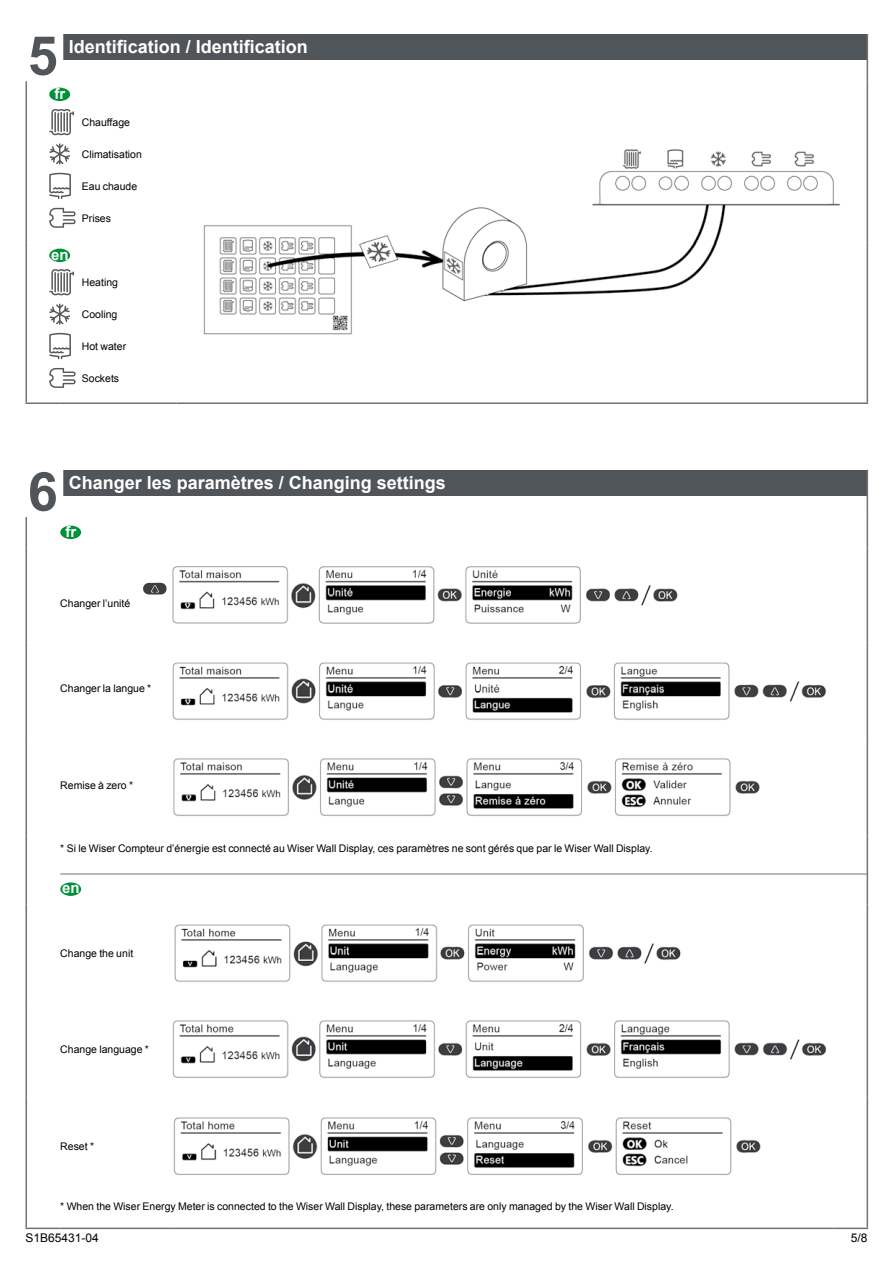
<style>
.page{position:relative;width:893px;height:1263px;background:#fff}
.page>*{position:absolute;margin:0;border:0;box-sizing:border-box;transform-origin:0 0}
.t1{font:700 54px "Arial";color:#505559}
.t2{font:700 18px "Arial";color:#fff}
.t3{font:700 15px "Arial";color:#fff}
.t4{font:12px "Arial";color:#000}
.t5{font:10.5px "Arial";color:#000}
</style>
<div class="page">
<div style="left:60px;top:34px;width:807px;height:26px;background:#505559"></div>
<hr style="left:26px;top:81px;width:1px;height:161px;background:#707172">
<hr style="left:26px;top:242px;width:1px;height:160px;background:#707172">
<hr style="left:176px;top:402px;width:692px;height:2px;background:#707172">
<svg style="left:867px;top:34px;width:1px;height:47px"></svg>
<hr style="left:867px;top:81px;width:1px;height:161px;background:#707172">
<hr style="left:867px;top:242px;width:1px;height:160px;background:#707172">
<hr style="left:26px;top:402px;width:34px;height:2px;background:#707172">
<hr style="left:60px;top:402px;width:116px;height:2px;background:#707172">
<svg style="left:60px;top:34px;width:4px;height:26px"></svg>
<div style="left:49px;top:88px;width:21px;height:13px;background:#009037;border-radius:50%"></div>
<svg style="left:49px;top:109px;width:25px;height:26px"></svg>
<svg style="left:49px;top:143px;width:21px;height:22px"></svg>
<svg style="left:49px;top:173px;width:22px;height:26px"></svg>
<svg style="left:49px;top:208px;width:27px;height:20px"></svg>
<img style="left:203px;top:149px;width:637px;height:186px">
<div style="left:49px;top:249px;width:21px;height:13px;background:#009037;border-radius:50%"></div>
<svg style="left:49px;top:269px;width:25px;height:26px"></svg>
<svg style="left:49px;top:304px;width:21px;height:21px"></svg>
<svg style="left:49px;top:333px;width:22px;height:26px"></svg>
<svg style="left:49px;top:368px;width:27px;height:20px"></svg>
<div style="left:60px;top:470px;width:807px;height:25px;background:#505559"></div>
<hr style="left:26px;top:517px;width:1px;height:30px;background:#707172">
<hr style="left:26px;top:547px;width:1px;height:95px;background:#707172">
<hr style="left:26px;top:642px;width:1px;height:97px;background:#707172">
<hr style="left:26px;top:739px;width:1px;height:96px;background:#707172">
<hr style="left:26px;top:835px;width:1px;height:39px;background:#707172">
<hr style="left:26px;top:874px;width:1px;height:30px;background:#707172">
<hr style="left:26px;top:904px;width:1px;height:97px;background:#707172">
<hr style="left:26px;top:1001px;width:1px;height:96px;background:#707172">
<hr style="left:26px;top:1097px;width:1px;height:97px;background:#707172">
<hr style="left:26px;top:1194px;width:1px;height:33px;background:#707172">
<svg style="left:867px;top:470px;width:1px;height:47px"></svg>
<hr style="left:867px;top:835px;width:1px;height:39px;background:#707172">
<hr style="left:867px;top:1194px;width:1px;height:33px;background:#707172">
<hr style="left:867px;top:517px;width:1px;height:30px;background:#707172">
<hr style="left:867px;top:547px;width:1px;height:95px;background:#707172">
<hr style="left:867px;top:642px;width:1px;height:97px;background:#707172">
<hr style="left:867px;top:739px;width:1px;height:96px;background:#707172">
<hr style="left:867px;top:874px;width:1px;height:30px;background:#707172">
<hr style="left:867px;top:904px;width:1px;height:97px;background:#707172">
<hr style="left:867px;top:1001px;width:1px;height:96px;background:#707172">
<hr style="left:867px;top:1097px;width:1px;height:97px;background:#707172">
<hr style="left:834px;top:1227px;width:34px;height:2px;background:#707172">
<hr style="left:26px;top:1227px;width:34px;height:2px;background:#707172">
<hr style="left:60px;top:1227px;width:111px;height:2px;background:#707172">
<hr style="left:171px;top:1227px;width:663px;height:2px;background:#707172">
<hr style="left:60px;top:873px;width:111px;height:1px;background:#707172">
<hr style="left:171px;top:873px;width:663px;height:1px;background:#707172">
<hr style="left:834px;top:873px;width:33px;height:1px;background:#707172">
<svg style="left:60px;top:470px;width:4px;height:26px"></svg>
<div style="left:60px;top:526px;width:21px;height:13px;background:#009037;border-radius:50%"></div>
<svg style="left:143px;top:582px;width:24px;height:12px"></svg>
<img style="left:172px;top:566px;width:506px;height:58px">
<img style="left:172px;top:662px;width:654px;height:58px">
<img style="left:173px;top:758px;width:587px;height:58px">
<div style="left:60px;top:882px;width:21px;height:14px;background:#009037;border-radius:50%"></div>
<img style="left:174px;top:924px;width:507px;height:58px">
<img style="left:172px;top:1020px;width:655px;height:58px">
<img style="left:173px;top:1117px;width:588px;height:58px">
<h1 class="t1" style="left:28px;top:20px;width:32px">5</h1>
<h2 class="t2" style="left:69px;top:35px;width:241px">Identification / Identification</h2>
<h3 class="t3" style="left:54px;top:84px;width:12px">fr</h3>
<p class="t5" style="left:82px;top:115px;width:50px">Chauffage</p>
<p class="t5" style="left:82px;top:147px;width:62px">Climatisation</p>
<p class="t5" style="left:82px;top:179px;width:57px">Eau chaude</p>
<p class="t5" style="left:82px;top:211px;width:31px">Prises</p>
<h3 class="t3" style="left:51px;top:244px;width:19px">en</h3>
<p class="t5" style="left:82px;top:275px;width:38px">Heating</p>
<p class="t5" style="left:82px;top:307px;width:37px">Cooling</p>
<p class="t5" style="left:82px;top:339px;width:46px">Hot water</p>
<p class="t5" style="left:82px;top:371px;width:39px">Sockets</p>
<h1 class="t1" style="left:28px;top:456px;width:32px">6</h1>
<h2 class="t2" style="left:69px;top:471px;width:379px">Changer les paramètres / Changing settings</h2>
<h3 class="t3" style="left:65px;top:522px;width:12px">fr</h3>
<p class="t5" style="left:60px;top:596px;width:72px">Changer l’unité</p>
<p class="t5" style="left:60px;top:682px;width:93px">Changer la langue *</p>
<p class="t5" style="left:60px;top:778px;width:74px">Remise à zero *</p>
<p class="t5" style="left:60px;top:841px;width:594px">* Si le Wiser Compteur d’énergie est connecté au Wiser Wall Display, ces paramètres ne sont gérés que par le Wiser Wall Display.</p>
<h3 class="t3" style="left:62px;top:878px;width:19px">en</h3>
<p class="t5" style="left:60px;top:946px;width:74px">Change the unit</p>
<p class="t5" style="left:60px;top:1042px;width:90px">Change language *</p>
<p class="t5" style="left:60px;top:1139px;width:35px">Reset *</p>
<p class="t5" style="left:60px;top:1199px;width:615px">* When the Wiser Energy Meter is connected to the Wiser Wall Display, these parameters are only managed by the Wiser Wall Display.</p>
<p class="t4" style="left:26px;top:1230px;width:75px">S1B65431-04</p>
<p class="t4" style="left:851px;top:1230px;width:18px">5/8</p>
</div>
